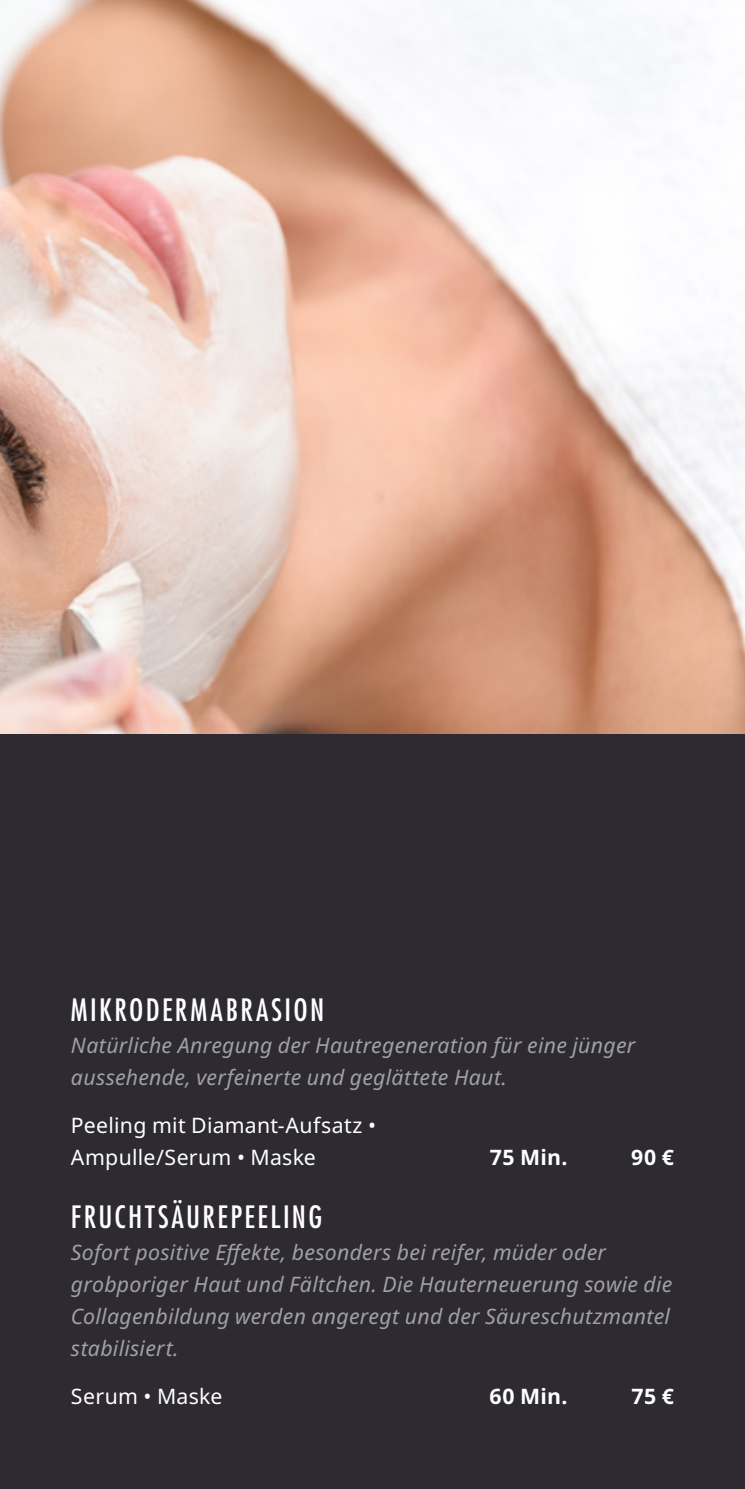
<style>
.page{position:relative;width:745px;height:1489px;background:#fff}
.page>*{position:absolute;margin:0;border:0;box-sizing:border-box;transform-origin:0 0}
.H4_Angebotstitel{font:condensed 30px "Futura Std";letter-spacing:.08em;color:#fff}
._2_Subline{font:italic 21.25px/32px "Noto Sans";letter-spacing:.01em;color:#a0a0a6}
._4_Details_enger{font:21.25px/32px "Noto Sans";letter-spacing:.015em;color:#fff}
._3_Details{font:21.25px "Noto Sans";letter-spacing:.01em;color:#fff}
._4_Details_enger-2{font:700 21.25px "Noto Sans";letter-spacing:.015em;color:#fff}
._3_Details-2{font:700 21.25px "Noto Sans";letter-spacing:.015em;color:#fff}
</style>
<div class="page">
<div style="left:0;top:0;width:744px;height:1488px;background:#2e2a31"></div>
<img style="left:0;top:0;width:744px;height:733px">
<hr style="left:0;top:0;width:1px;height:191px;background:#fff">
<p class="H4_Angebotstitel" style="left:71px;top:991px;width:255px">MIKRODERMABRASION</p>
<p class="_2_Subline" style="left:71px;top:1029px;width:565px">Natürliche Anregung der Hautregeneration für eine jünger aussehende, verfeinerte und geglättete Haut.</p>
<p class="_4_Details_enger" style="left:71px;top:1109px;width:306px">Peeling mit Diamant-Aufsatz •<br>Ampulle/Serum • Maske</p>
<p class="_4_Details_enger-2" style="left:489px;top:1141px;width:79px">75 Min.</p>
<p class="_4_Details_enger-2" style="left:630px;top:1141px;width:44px">90 €</p>
<p class="H4_Angebotstitel" style="left:71px;top:1199px;width:252px">FRUCHTSÄUREPEELING</p>
<p class="_2_Subline" style="left:71px;top:1236px;width:602px">Sofort positive Effekte, besonders bei reifer, müder oder grobporiger Haut und Fältchen. Die Hauterneuerung sowie die Collagenbildung werden angeregt und der Säureschutzmantel stabilisiert.</p>
<p class="_3_Details" style="left:71px;top:1380px;width:153px">Serum • Maske</p>
<p class="_3_Details-2" style="left:489px;top:1380px;width:80px">60 Min.</p>
<p class="_3_Details-2" style="left:631px;top:1380px;width:44px">75 €</p>
</div>
